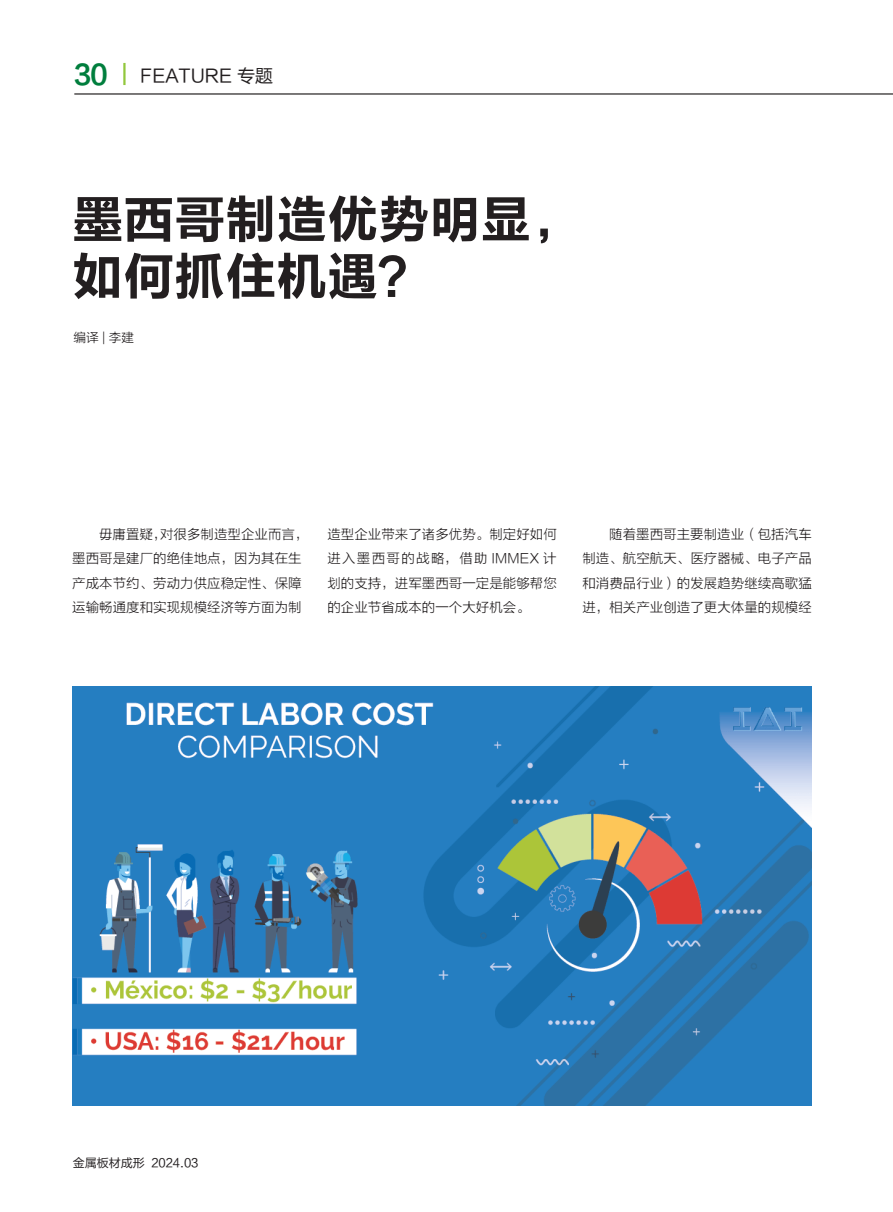
<style>
.page{position:relative;width:893px;height:1212px;background:#fff}
.page>*{position:absolute;margin:0;border:0;box-sizing:border-box;transform-origin:0 0}
.mfc-大标题{font:51px "FZLTCHJW GB1 0";color:#231f20}
.t1{font:18px "FZLTHK GBK1 0";color:#231f20}
.mfc内文_细黑{font:13.5px/24.3px "FZLTXHK";color:#231f20;text-align:justify}
.smf-文{font:12.75px "FZLTXHK";color:#231f20}
.t2{font:12px "FZLTHK GBK1 0";color:#231f20}
.s1{font-family:"FZLTCHJW GB1 0";font-size:27px;color:#007e3d}
</style>
<div class="page">
<hr style="left:74px;top:93px;width:819px;height:2px;background:#231f20">
<hr style="left:123px;top:63px;width:3px;height:22px;background:#92c73d">
<img style="left:72px;top:686px;width:740px;height:420px">
<h2 class="t1" style="left:74px;top:66px;width:201px"><span class="s1">30</span> FEATURE 专题</h2>
<p class="mfc-大标题" style="left:72px;top:191px;width:511px">墨西哥制造优势明显，</p>
<p class="mfc-大标题" style="left:72px;top:248px;width:358px">如何抓住机遇？</p>
<p class="smf-文" style="left:74px;top:331px;width:62px">编译 | 李建</p>
<p class="mfc内文_细黑" style="left:72px;top:522px;width:238px;text-align:left;text-indent:27px">毋庸置疑，对很多制造型企业而言，墨西哥是建厂的绝佳地点，因为其在生产成本节约、劳动力供应稳定性、保障运输畅通度和实现规模经济等方面为制</p>
<p class="mfc内文_细黑" style="left:327px;top:522px;width:231px">造型企业带来了诸多优势。制定好如何进入墨西哥的战略，借助 IMMEX 计划的支持，进军墨西哥一定是能够帮您的企业节省成本的一个大好机会。</p>
<p class="mfc内文_细黑" style="left:582px;top:522px;width:231px;text-indent:27px">随着墨西哥主要制造业（包括汽车制造、航空航天、医疗器械、电子产品和消费品行业）的发展趋势继续高歌猛进，相关产业创造了更大体量的规模经</p>
<p class="t2" style="left:73px;top:1156px;width:127px">金属板材成形 2024.03</p>
</div>
